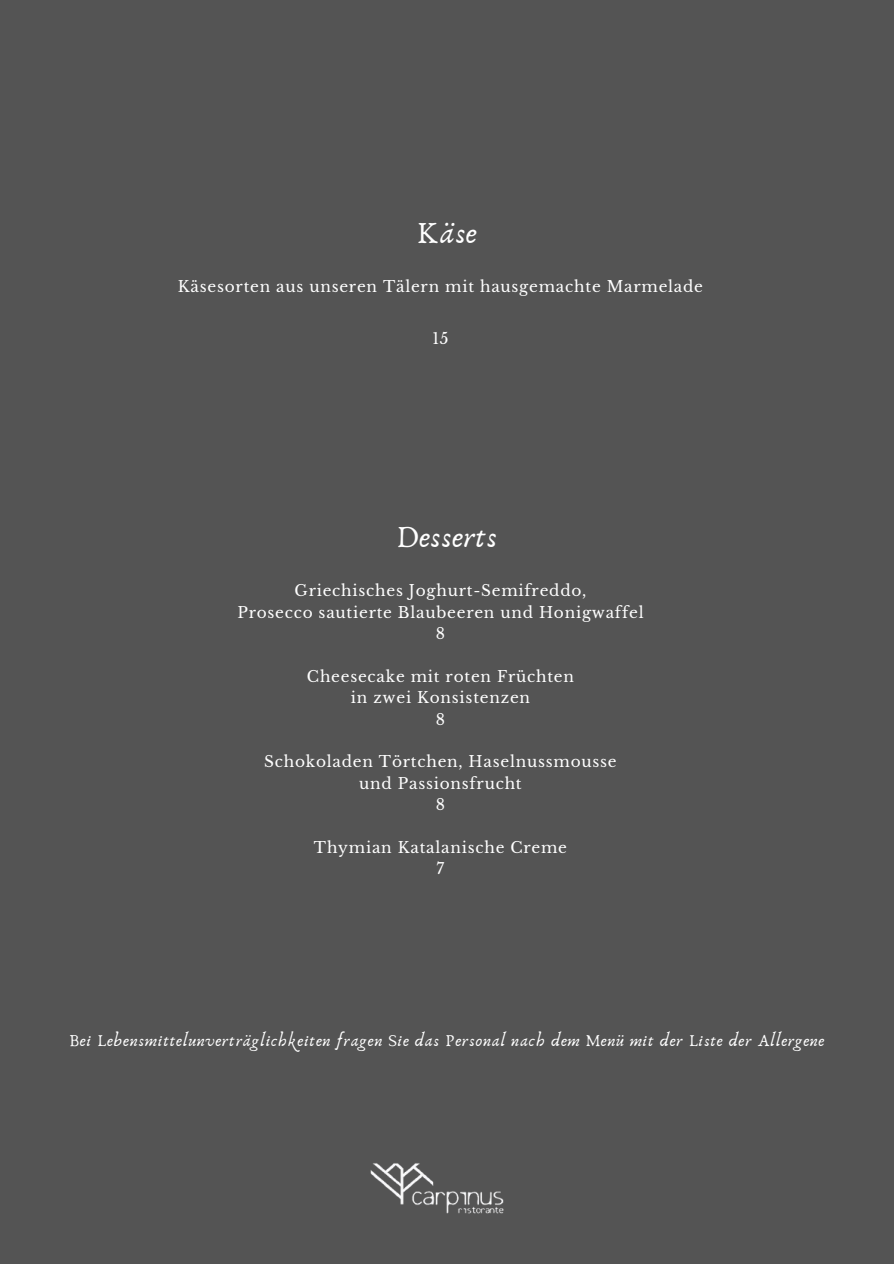
<style>
.page{position:relative;width:894px;height:1264px;background:#fff}
.page>*{position:absolute;margin:0;border:0;box-sizing:border-box;transform-origin:0 0}
.t1{font:31.8px "Anaktoria";letter-spacing:.02em;color:#fff}
.t2{font:17.25px "Anaktoria";letter-spacing:.05em;color:#fff}
.t3{font:15.3px "Libre Baskerville";letter-spacing:.05em;color:#fff}
</style>
<div class="page">
<div style="left:0;top:0;width:893px;height:1263px;background:#545454"></div>
<img style="left:370px;top:1163px;width:134px;height:51px">
<p class="t1" style="left:416px;top:213px;width:62px">Käse</p>
<h1 class="t3" style="left:178px;top:277px;width:526px">Käsesorten aus unseren Tälern mit hausgemachte Marmelade</h1>
<p class="t3" style="left:432px;top:329px;width:18px">15</p>
<h1 class="t1" style="left:396px;top:517px;width:103px">Desserts</h1>
<p class="t3" style="left:294px;top:581px;width:293px">Griechisches Joghurt-Semifreddo,</p>
<p class="t3" style="left:237px;top:603px;width:407px">Prosecco sautierte Blaubeeren und Honigwaffel</p>
<p class="t3" style="left:436px;top:624px;width:11px">8</p>
<p class="t3" style="left:307px;top:667px;width:268px">Cheesecake mit roten Früchten</p>
<p class="t3" style="left:351px;top:688px;width:181px">in zwei Konsistenzen</p>
<p class="t3" style="left:436px;top:709px;width:11px">8</p>
<p class="t3" style="left:264px;top:752px;width:354px">Schokoladen Törtchen, Haselnussmousse</p>
<p class="t3" style="left:359px;top:774px;width:164px">und Passionsfrucht</p>
<p class="t3" style="left:436px;top:795px;width:11px">8</p>
<p class="t3" style="left:314px;top:838px;width:254px">Thymian Katalanische Creme</p>
<h2 class="t3" style="left:436px;top:859px;width:9px">7</h2>
<p class="t2" style="left:69px;top:1030px;width:756px">Bei Lebensmittelunverträglichkeiten fragen Sie das Personal nach dem Menü mit der Liste der Allergene</p>
</div>
